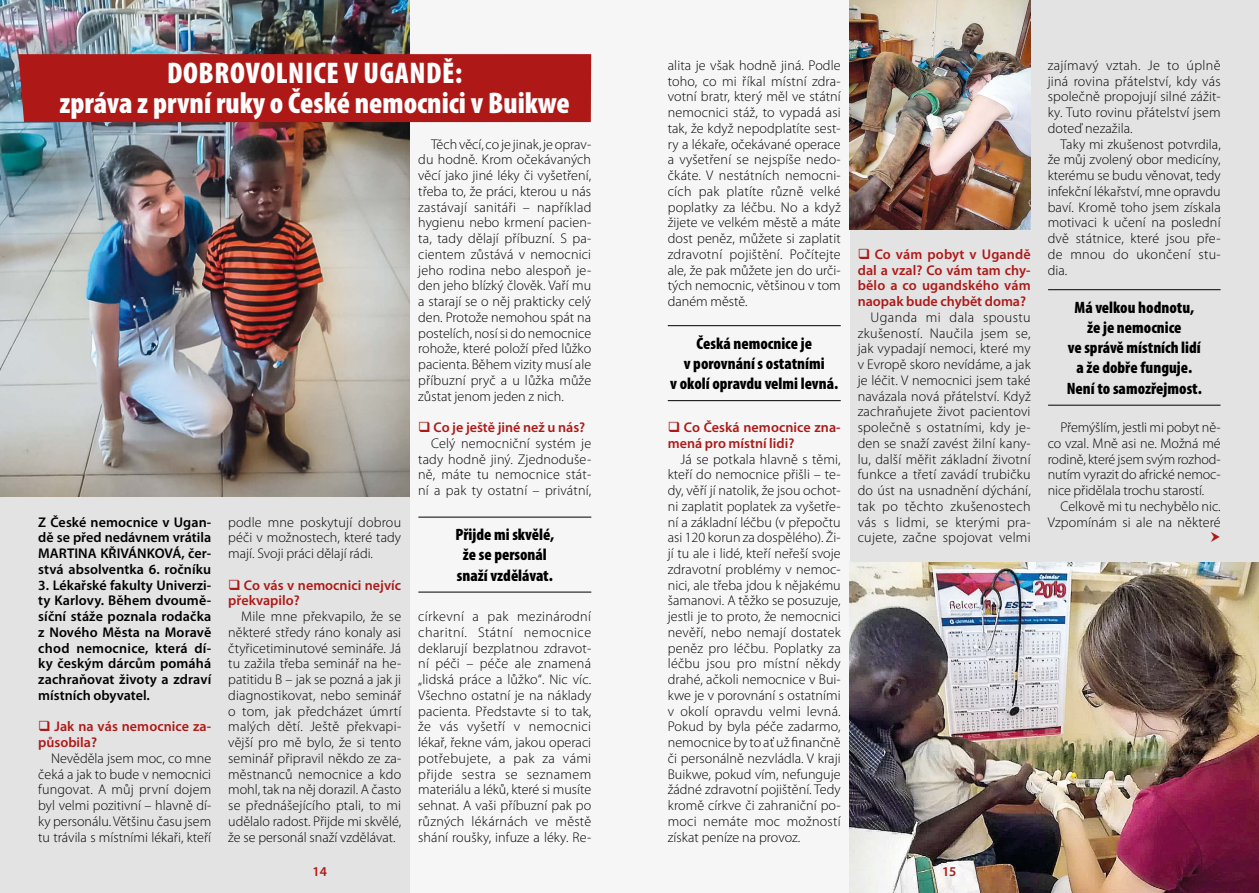
<style>
.page{position:relative;width:1259px;height:893px;background:#e3e3e3}
.page>*{position:absolute;margin:0;border:0;box-sizing:border-box;transform-origin:0 0}
.t1{font:900 condensed 30px/30px "Myriad Pro";color:#fff;text-align:center}
.t2{font:900 condensed 16.5px/20.2px "Myriad Pro";color:#000;text-align:center}
.t3{font:300 14.1px/15.8px "Myriad Pro";letter-spacing:.005em;color:#000;text-align:justify}
.t4{font:600 14.1px/15.8px "Myriad Pro";letter-spacing:.005em;color:#000;text-align:justify}
.t5{font:600 14.1px/15.8px "Myriad Pro";color:#ae1917}
.t6{font:600 13.5px "Myriad Pro";color:#ae1917}
</style>
<div class="page">
<div style="left:410px;top:0;width:439px;height:893px;background:#f6f6f6"></div>
<img style="left:0;top:0;width:410px;height:496px">
<div style="left:18px;top:54px;width:573px;height:68px;background:#ae1917"></div>
<img style="left:849px;top:562px;width:410px;height:331px">
<img style="left:849px;top:0;width:181px;height:230px">
<hr style="left:418px;top:517px;width:173px;height:1px;background:#000">
<hr style="left:418px;top:592px;width:173px;height:1px;background:#000">
<hr style="left:668px;top:325px;width:172px;height:1px;background:#000">
<hr style="left:668px;top:400px;width:172px;height:1px;background:#000">
<hr style="left:1048px;top:289px;width:172px;height:1px;background:#000">
<hr style="left:1048px;top:405px;width:172px;height:1px;background:#000">
<h1 class="t1" style="left:59px;top:57px;width:512px">Dobrovolnice v Ugandě:<br>zpráva z první ruky o České nemocnici v Buikwe</h1>
<p class="t3" style="left:1047px;top:57px;width:174px">zajímavý vztah. Je to úplně jiná rovina přátelství, kdy vás společně propojují silné zážit&shy;ky. Tuto rovinu přátelství jsem doteď nezažila.</p>
<p class="t3" style="left:1047px;top:136px;width:175px;text-indent:13px">Taky mi zkušenost potvrdila, že můj zvolený obor medicíny, kterému se budu věnovat, tedy infekční lékařství, mne opravdu baví. Kromě toho jsem získala motivaci k učení na poslední dvě státnice, které jsou pře&shy;de mnou do ukončení stu&shy;dia.</p>
<p class="t3" style="left:668px;top:57px;width:175px">alita je však hodně jiná. Podle toho, co mi říkal místní zdra&shy;votní bratr, který měl ve státní nemocnici stáž, to vypadá asi tak, že když nepodplatíte sest&shy;ry a lékaře, očekávané operace a vyšetření se nejspíše nedo&shy;čkáte. V nestátních nemocni&shy;cích pak platíte různě velké poplatky za léčbu. No a když žijete ve velkém městě a máte dost peněz, můžete si zaplatit zdravotní pojištění. Počítejte ale, že pak můžete jen do urči&shy;tých nemocnic, většinou v tom daném městě.</p>
<p class="t3" style="left:418px;top:136px;width:175px;text-indent:13px">Těch věcí, co je jinak, je oprav&shy;du hodně. Krom očekávaných věcí jako jiné léky či vyšetření, třeba to, že práci, kterou u nás zastávají sanitáři – například hygienu nebo krmení pacien&shy;ta, tady dělají příbuzní. S pa&shy;cientem zůstává v nemocnici jeho rodina nebo alespoň je&shy;den jeho blízký člověk. Vaří mu a starají se o něj prakticky celý den. Protože nemohou spát na postelích, nosí si do nemocnice rohože, které položí před lůžko pacienta. Během vizity musí ale příbuzní pryč a u lůžka může zůstat jenom jeden z nich.</p>
<p class="t5" style="left:418px;top:419px;width:168px">❑ Co je ještě jiné než u nás?</p>
<p class="t3" style="left:431px;top:435px;width:162px">Celý nemocniční systém je</p>
<p class="t3" style="left:418px;top:451px;width:174px">tady hodně jiný. Zjednoduše-</p>
<p class="t3" style="left:418px;top:467px;width:174px">ně, máte tu nemocnice stát-</p>
<p class="t3" style="left:418px;top:482px;width:175px">ní a pak ty ostatní – privátní,</p>
<p class="t5" style="left:857px;top:246px;width:174px;text-align:justify">❑ Co vám pobyt v Ugandě dal a vzal? Co vám tam chy&shy;bělo a co ugandského vám naopak bude chybět doma?</p>
<p class="t3" style="left:857px;top:309px;width:175px;text-indent:13px">Uganda mi dala spoustu zkušeností. Naučila jsem se, jak vypadají nemoci, které my v Evropě skoro nevídáme, a jak je léčit. V nemocnici jsem také navázala nová přátelství. Když zachraňujete život pacientovi společně s ostatními, kdy je&shy;den se snaží zavést žilní kany&shy;lu, další měřit základní životní funkce a třetí zavádí trubičku do úst na usnadnění dýchání, tak po těchto zkušenostech vás s lidmi, se kterými pra&shy;cujete, začne spojovat velmi</p>
<p class="t2" style="left:1066px;top:297px;width:136px">Má velkou hodnotu, že je nemocnice<br>ve správě místních lidí a že dobře funguje.<br>Není to samozřejmost.</p>
<p class="t2" style="left:670px;top:333px;width:169px">Česká nemocnice je<br>v porovnání s ostatními<br>v okolí opravdu velmi levná.</p>
<p class="t5" style="left:668px;top:419px;width:174px">❑ Co Česká nemocnice zna&shy;mená pro místní lidi?</p>
<p class="t3" style="left:668px;top:451px;width:175px;text-indent:13px">Já se potkala hlavně s těmi, kteří do nemocnice přišli – te&shy;dy, věří jí natolik, že jsou ochot&shy;ni zaplatit poplatek za vyšetře&shy;ní a základní léčbu (v přepočtu asi 120 korun za dospělého). Ži&shy;jí tu ale i lidé, kteří neřeší svoje zdravotní problémy v nemoc&shy;nici, ale třeba jdou k nějakému šamanovi. A těžko se posuzuje, jestli je to proto, že nemocnici nevěří, nebo nemají dostatek peněz pro léčbu. Poplatky za léčbu jsou pro místní někdy drahé, ačkoli nemocnice v Bui&shy;kwe je v porovnání s ostatními v okolí opravdu velmi levná.<br>Pokud by byla péče zadarmo, nemocnice by to ať už finančně či personálně nezvládla. V kraji Buikwe, pokud vím, nefunguje žádné zdravotní pojištění. Tedy kromě církve či zahraniční po&shy;moci nemáte moc možností získat peníze na provoz.</p>
<p class="t3" style="left:1047px;top:419px;width:174px;text-indent:13px">Přemýšlím, jestli mi pobyt ně&shy;co vzal. Mně asi ne. Možná mé rodině, které jsem svým rozhod&shy;nutím vyrazit do africké nemoc&shy;nice přidělala trochu starostí.</p>
<p class="t3" style="left:1047px;top:498px;width:174px;text-align:right">Celkově mi tu nechybělo nic.<br>Vzpomínám si ale na některé</p>
<p class="t4" style="left:38px;top:514px;width:174px">Z České nemocnice v Ugan&shy;dě se před nedávnem vrátila MARTINA KŘIVÁNKOVÁ, čer&shy;stvá absolventka 6. ročníku</p>
<p class="t4" style="left:38px;top:577px;width:175px">3. Lékařské fakulty Univerzi&shy;ty Karlovy. Během dvoumě&shy;síční stáže poznala rodačka z Nového Města na Moravě chod nemocnice, která dí&shy;ky českým dárcům pomáhá zachraňovat životy a zdraví místních obyvatel.</p>
<p class="t5" style="left:38px;top:718px;width:174px">❑ Jak na vás nemocnice za&shy;působila?</p>
<p class="t3" style="left:38px;top:750px;width:174px;text-indent:13px">Nevěděla jsem moc, co mne čeká a jak to bude v nemocnici fungovat. A můj první dojem byl velmi pozitivní – hlavně dí&shy;ky personálu. Většinu času jsem tu trávila s místními lékaři, kteří</p>
<p class="t3" style="left:228px;top:514px;width:174px">podle mne poskytují dobrou péči v možnostech, které tady mají. Svoji práci dělají rádi.</p>
<p class="t5" style="left:228px;top:577px;width:174px">❑ Co vás v nemocnici nejvíc překvapilo?</p>
<p class="t3" style="left:228px;top:608px;width:175px;text-indent:13px">Mile mne překvapilo, že se některé středy ráno konaly asi čtyřicetiminutové semináře. Já tu zažila třeba seminář na he&shy;patitidu B – jak se pozná a jak ji diagnostikovat, nebo seminář o tom, jak předcházet úmrtí malých dětí. Ještě překvapi&shy;vější pro mě bylo, že si tento seminář připravil někdo ze za&shy;městnanců nemocnice a kdo mohl, tak na něj dorazil. A často se přednášejícího ptali, to mi udělalo radost. Přijde mi skvělé, že se personál snaží vzdělávat.</p>
<p class="t2" style="left:455px;top:524px;width:100px">Přijde mi skvělé, že se personál snaží vzdělávat.</p>
<p class="t3" style="left:418px;top:608px;width:175px">církevní a pak mezinárodní charitní. Státní nemocnice deklarují bezplatnou zdravot&shy;ní péči – péče ale znamená „lidská práce a lůžko“. N ic víc.<br>Všechno ostatní je na náklady pacienta. Představte si to tak, že vás vyšetří v nemocnici lékař, řekne vám, jakou operaci potřebujete, a pak za vámi přijde sestra se seznamem materiálu a léků, které si musíte sehnat. A vaši příbuzní pak po různých lékárnách ve městě shání roušky, infuze a léky. Re-</p>
<p class="t6" style="left:312px;top:863px;width:16px">14</p>
<p class="t6" style="left:942px;top:863px;width:16px">15</p>
</div>
